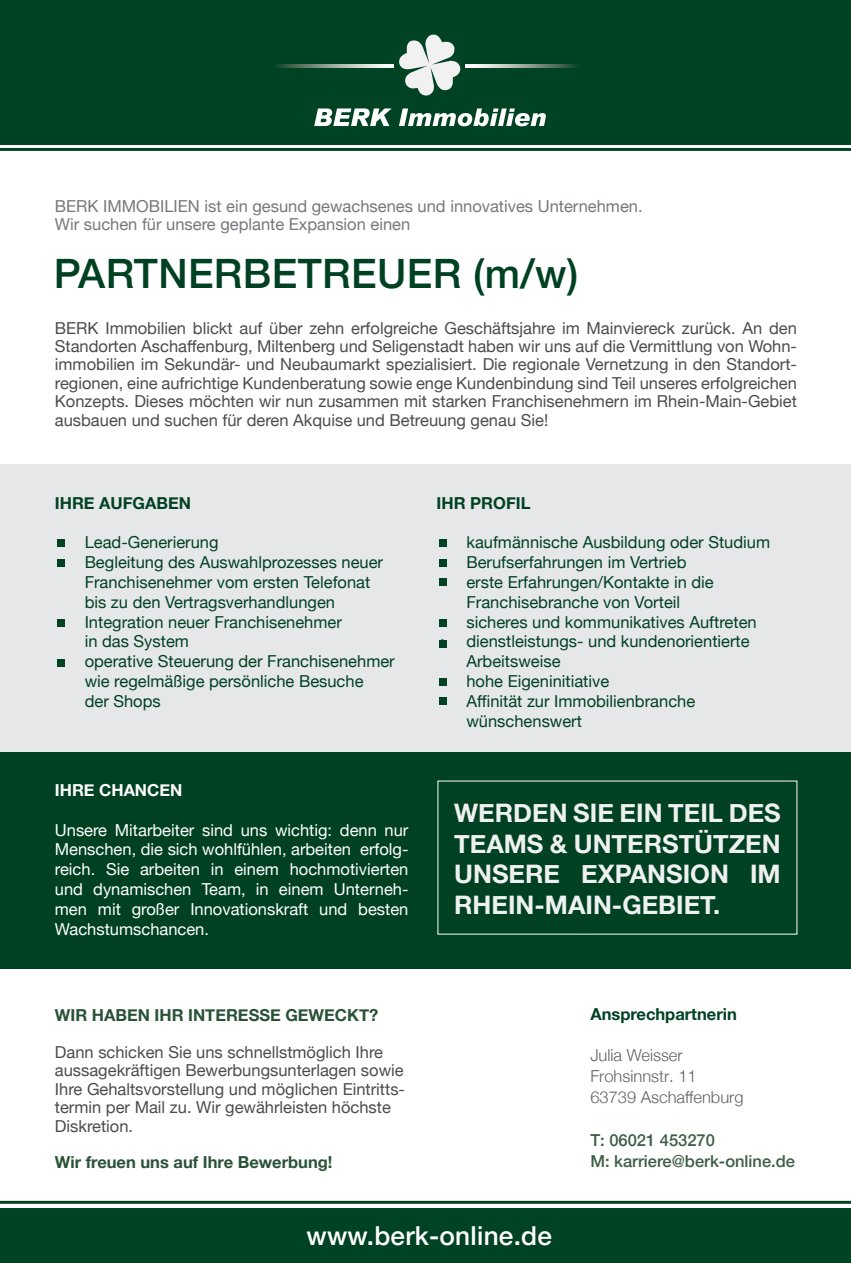
<style>
.page{position:relative;width:851px;height:1263px;background:#fff}
.page>*{position:absolute;margin:0;border:0;box-sizing:border-box;transform-origin:0 0}
.t1{font:500 40.5px "Helvetica Neue";letter-spacing:.01em;color:#004123}
.t2{font:500 26.1px "Helvetica Neue";letter-spacing:.01em;color:#fff}
.t3{font:700 25.5px/30.6px "Helvetica Neue";color:#eff1f0;text-align:justify}
.t4{font:16.5px/18.5px "Helvetica Neue";color:#4b4c4d;text-align:justify}
.t5{font:16.5px/19.8px "Helvetica Neue";color:#004123}
.t6{font:16.5px/19.8px "Helvetica Neue";color:#fff;text-align:justify}
.t7{font:16.5px/18px "Helvetica Neue";color:#76787b}
.t8{font:700 16.5px "Helvetica Neue";color:#295237}
.t9{font:300 16.5px/21.3px "Helvetica Neue";color:#636366}
.t10{font:700 16.5px "Helvetica Neue";color:#004123}
.t11{font:500 16.5px/21.3px "Helvetica Neue";color:#3d5e46}
.t12{font:700 16.5px "Helvetica Neue";color:#fff}
</style>
<div class="page">
<div style="left:0;top:1208px;width:850px;height:54px;background:#004224"></div>
<hr style="left:0;top:1201px;width:850px;height:3px;background:#004224">
<hr style="left:0;top:148px;width:850px;height:3px;background:#004224">
<div style="left:0;top:0;width:850px;height:144px;background:#004224"></div>
<svg style="left:465px;top:65px;width:111px;height:3px"></svg>
<svg style="left:276px;top:65px;width:118px;height:2px"></svg>
<svg style="left:399px;top:35px;width:62px;height:61px"></svg>
<svg style="left:314px;top:108px;width:77px;height:18px"></svg>
<svg style="left:399px;top:108px;width:147px;height:18px"></svg>
<div style="left:0;top:464px;width:850px;height:287px;background:#e6e7e9"></div>
<div style="left:57px;top:539px;width:8px;height:7px;background:#004123"></div>
<div style="left:57px;top:559px;width:8px;height:8px;background:#004123"></div>
<div style="left:57px;top:620px;width:8px;height:7px;background:#004123"></div>
<div style="left:57px;top:659px;width:8px;height:8px;background:#004123"></div>
<div style="left:438px;top:539px;width:8px;height:7px;background:#004123"></div>
<div style="left:438px;top:559px;width:8px;height:8px;background:#004123"></div>
<div style="left:438px;top:620px;width:8px;height:7px;background:#004123"></div>
<div style="left:438px;top:640px;width:8px;height:7px;background:#004123"></div>
<div style="left:438px;top:578px;width:8px;height:8px;background:#004123"></div>
<div style="left:438px;top:678px;width:8px;height:8px;background:#004123"></div>
<div style="left:438px;top:697px;width:8px;height:8px;background:#004123"></div>
<div style="left:0;top:752px;width:850px;height:217px;background:#004123"></div>
<p class="t7" style="left:55px;top:198px;width:589px">BERK IMMOBILIEN ist ein gesund gewachsenes und innovatives Unternehmen.<br>Wir suchen für unsere geplante Expansion einen</p>
<h1 class="t1" style="left:54px;top:241px;width:526px">PARTNERBETREUER (m/w)</h1>
<p class="t4" style="left:55px;top:319px;width:743px">BERK Immobilien blickt auf über zehn erfolgreiche Geschäftsjahre im Mainviereck zurück. An den Standorten Aschaffenburg, Miltenberg und Seligenstadt haben wir uns auf die Vermittlung von Wohn&shy;immobilien im Sekundär- und Neubaumarkt spezialisiert. Die regionale Vernetzung in den Standort&shy;regionen, eine aufrichtige Kundenberatung sowie enge Kundenbindung sind Teil unseres erfolgreichen Konzepts. Dieses möchten wir nun zusammen mit starken Franchisenehmern im Rhein-Main-Gebiet ausbauen und suchen für deren Akquise und Betreuung genau Sie!</p>
<p class="t10" style="left:55px;top:490px;width:137px">IHRE AUFGABEN</p>
<p class="t5" style="left:58px;top:533px;width:162px">• Lead-Generierung</p>
<p class="t5" style="left:85px;top:553px;width:300px;text-indent:-27px">• Begleitung des Auswahlprozesses neuer<br>Franchisenehmer vom ersten Telefonat bis zu den Vertragsverhandlungen</p>
<p class="t5" style="left:85px;top:613px;width:259px;text-indent:-27px">• Integration neuer Franchisenehmer in das System</p>
<p class="t5" style="left:85px;top:652px;width:311px;text-indent:-27px">• operative Steuerung der Franchisenehmer wie regelmäßige persönliche Besuche<br>der Shops</p>
<p class="t12" style="left:55px;top:777px;width:129px">IHRE CHANCEN</p>
<p class="t6" style="left:55px;top:821px;width:355px">Unsere Mitarbeiter sind uns wichtig: denn nur Menschen, die sich wohlfühlen, arbeiten erfolg&shy;reich. Sie arbeiten in einem hochmotivierten und dynamischen Team, in einem Unterneh&shy;men mit großer Innovationskraft und besten Wachstumschancen.</p>
<p class="t10" style="left:436px;top:490px;width:95px">IHR PROFIL</p>
<p class="t5" style="left:439px;top:533px;width:332px">• kaufmännische Ausbildung oder Studium</p>
<p class="t5" style="left:439px;top:553px;width:249px">• Berufserfahrungen im Vertrieb</p>
<p class="t5" style="left:439px;top:573px;width:276px;text-align:center">• erste Erfahrungen/Kontakte in die<br>Franchisebranche von Vorteil</p>
<p class="t5" style="left:439px;top:613px;width:319px">• sicheres und kommunikatives Auftreten</p>
<p class="t5" style="left:466px;top:632px;width:285px;text-indent:-27px">• dienstleistungs- und kundenorientierte<br>Arbeitsweise</p>
<p class="t5" style="left:439px;top:672px;width:171px">• hohe Eigeninitiative</p>
<p class="t5" style="left:466px;top:692px;width:230px;text-indent:-27px">• Affinität zur Immobilienbranche wünschenswert</p>
<h3 class="t3" style="left:454px;top:798px;width:328px">WERDEN SIE EIN TEIL DES TEAMS &amp; UNTERSTÜTZEN UNSERE EXPANSION IM RHEIN-MAIN-GEBIET.</h3>
<p class="t8" style="left:55px;top:1002px;width:325px">WIR HABEN IHR INTERESSE GEWECKT?</p>
<p class="t4" style="left:55px;top:1044px;width:351px;text-align:left">Dann schicken Sie uns schnellstmöglich Ihre aussagekräftigen Bewerbungsunterlagen sowie Ihre Gehaltsvorstellung und möglichen Eintritts&shy;termin per Mail zu. Wir gewährleisten höchste Diskretion.</p>
<p class="t8" style="left:55px;top:1150px;width:279px">Wir freuen uns auf Ihre Bewerbung!</p>
<p class="t10" style="left:590px;top:1001px;width:148px">Ansprechpartnerin</p>
<p class="t9" style="left:590px;top:1043px;width:155px">Julia Weisser<br>Frohsinnstr. 11<br>63739 Aschaffenburg</p>
<p class="t11" style="left:590px;top:1128px;width:206px">T: 06021 453270<br>M: karriere@berk-online.de</p>
<h2 class="t2" style="left:306px;top:1214px;width:247px">www.berk-online.de</h2>
</div>
